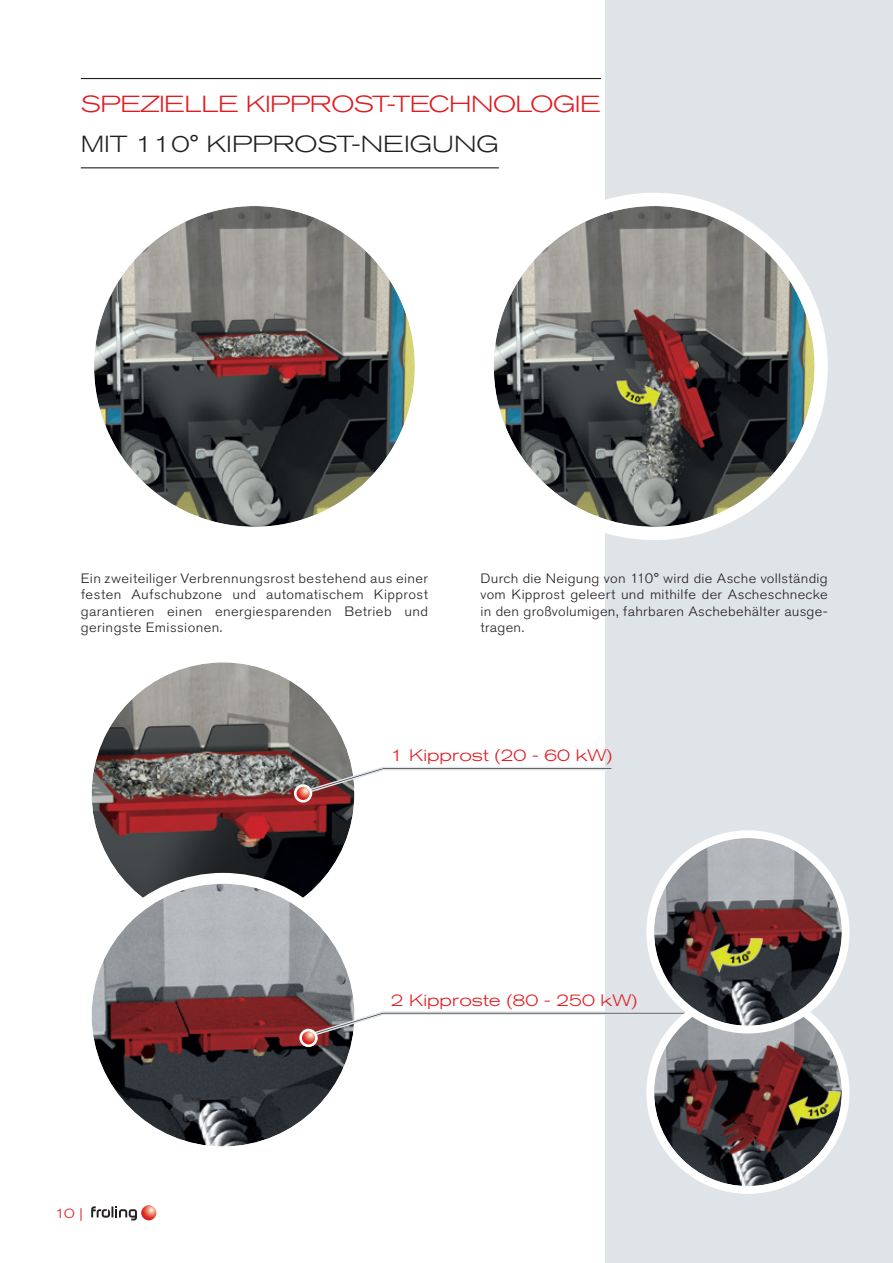
<style>
.page{position:relative;width:893px;height:1263px;background:#fff}
.page>*{position:absolute;margin:0;border:0;box-sizing:border-box;transform-origin:0 0}
.t1{font:300 expanded 23.1px "Akzidenz Grotesk BQ";letter-spacing:-.02em;color:#e21a21;scale:1.08 1}
.t2{font:300 expanded 23.1px "Akzidenz Grotesk BQ";color:#231f20;scale:1.08 1}
.t3{font:300 expanded 16.5px "Akzidenz Grotesk BQ";color:#e21a21;scale:1.08 1}
.t4{font:300 13.5px/16.2px "Akzidenz Grotesk BQ";letter-spacing:.025em;color:#231f20;text-align:justify;scale:1.08 1}
.t5{font:300 expanded 13.5px "Akzidenz Grotesk BQ";color:#dc1820;scale:1.08 1}
</style>
<div class="page">
<div style="left:605px;top:0;width:288px;height:1263px;background:#dfe4e8"></div>
<svg style="left:91px;top:1206px;width:46px;height:14px"></svg>
<img style="left:141px;top:1205px;width:15px;height:15px;border-radius:8px">
<img style="left:92px;top:662px;width:262px;height:263px;border-radius:131px">
<div style="left:81px;top:651px;width:284px;height:285px;border:11px solid #fff;border-radius:50%"></div>
<svg style="left:86px;top:878px;width:274px;height:274px"></svg>
<img style="left:92px;top:884px;width:262px;height:262px;border-radius:131px">
<div style="left:81px;top:873px;width:284px;height:284px;border:11px solid #fff;border-radius:50%"></div>
<img style="left:94px;top:206px;width:321px;height:321px;border-radius:160px">
<div style="left:81px;top:193px;width:347px;height:347px;border:13px solid #fff;border-radius:50%"></div>
<div style="left:487px;top:199px;width:334px;height:334px;background:#fff;border-radius:50%"></div>
<img style="left:494px;top:206px;width:320px;height:321px;border-radius:160px">
<div style="left:480px;top:193px;width:348px;height:347px;border:13px solid #fff;border-radius:50%"></div>
<hr style="left:81px;top:167px;width:418px;height:1px;background:#231f20">
<hr style="left:81px;top:78px;width:520px;height:1px;background:#231f20">
<svg style="left:302px;top:766px;width:310px;height:29px"></svg>
<svg style="left:294px;top:784px;width:18px;height:18px"></svg>
<img style="left:296px;top:787px;width:14px;height:13px;border-radius:7px">
<svg style="left:299px;top:1029px;width:19px;height:18px"></svg>
<svg style="left:302px;top:1010px;width:386px;height:34px"></svg>
<div style="left:650px;top:994px;width:196px;height:196px;background:#fff;border-radius:50%"></div>
<img style="left:654px;top:998px;width:188px;height:188px;border-radius:94px">
<div style="left:646px;top:991px;width:203px;height:203px;border:8px solid #fff;border-radius:50%"></div>
<div style="left:650px;top:834px;width:196px;height:195px;background:#fff;border-radius:50%"></div>
<img style="left:654px;top:838px;width:188px;height:188px;border-radius:94px">
<div style="left:646px;top:830px;width:203px;height:203px;border:8px solid #fff;border-radius:50%"></div>
<img style="left:788px;top:1091px;width:52px;height:35px">
<img style="left:711px;top:937px;width:51px;height:35px">
<p class="t1" style="left:81px;top:91px;width:483px">SPEZIELLE KIPPROST-TECHNOLOGIE</p>
<p class="t2" style="left:81px;top:130px;width:389px">MIT 110° KIPPROST-NEIGUNG</p>
<p class="t4" style="left:81px;top:571px;width:323px">Ein zweiteiliger Verbrennungsrost bestehend aus einer festen Aufschubzone und automatischem Kipprost garantieren einen energiesparenden Betrieb und geringste Emissionen.</p>
<p class="t4" style="left:480px;top:571px;width:323px">Durch die Neigung von 110° wird die Asche vollständig vom Kipprost geleert und mithilfe der Ascheschnecke in den großvolumigen, fahrbaren Aschebehälter ausge&shy;tragen.</p>
<p class="t3" style="left:391px;top:746px;width:207px">1 Kipprost (20 - 60 kW)</p>
<p class="t5" style="left:55px;top:1206px;width:27px">10 |</p>
<p class="t3" style="left:391px;top:990px;width:230px">2 Kipproste (80 - 250 kW)</p>
</div>
